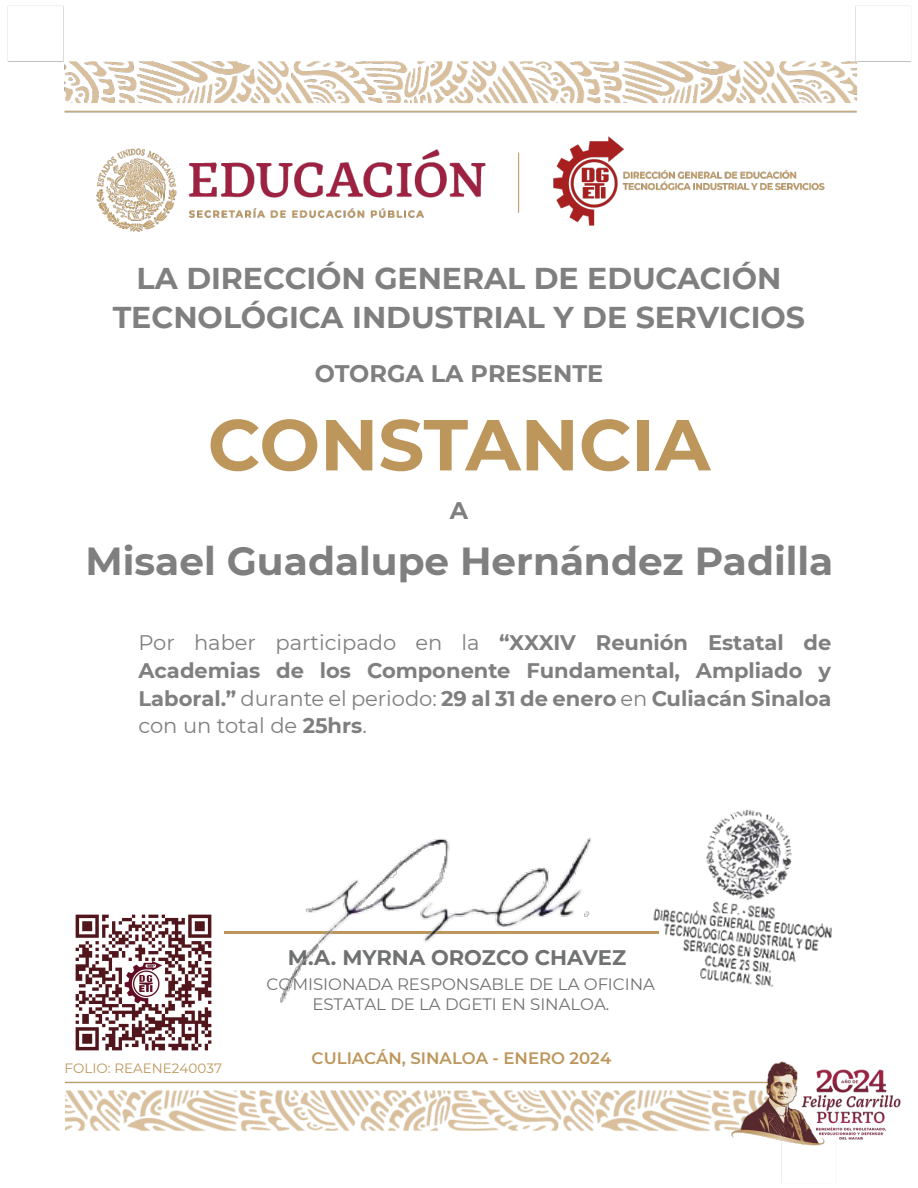
<style>
.page{position:relative;width:918px;height:1188px;background:#fff}
.page>*{position:absolute;margin:0;border:0;box-sizing:border-box;transform-origin:0 0}
.t1{font:700 72px "Montserrat";color:#bd965b}
.t2{font:700 39px "Montserrat";color:#7f7f7f}
.t3{font:700 30px/39.5px "Montserrat";color:#7f7f7f;text-align:center}
.t4{font:700 24px "Montserrat";color:#7f7f7f}
.t5{font:700 21px/27.6px "Montserrat";color:#7f7f7f;text-align:justify}
.t6{font:700 21px "Montserrat";letter-spacing:-.005em;color:#707271}
.t7{font:16.5px/20.1px "Montserrat";color:#707271;text-align:center}
.t8{font:600 16.5px "Montserrat";color:#bd965c}
.t9{font:13.5px "Montserrat";color:#bd965c}
.s1{font-weight:400}
</style>
<div class="page">
<img style="left:7px;top:5px;width:905px;height:108px">
<img style="left:65px;top:1081px;width:717px;height:102px">
<img style="left:730px;top:1061px;width:171px;height:90px">
<img style="left:553px;top:136px;width:272px;height:90px">
<img style="left:96px;top:148px;width:390px;height:84px">
<hr style="left:518px;top:153px;width:1px;height:60px;background:#bc945a">
<hr style="left:225px;top:932px;width:434px;height:2px;background:#bd965c">
<img style="left:252px;top:838px;width:387px;height:165px">
<img style="left:645px;top:809px;width:187px;height:178px">
<img style="left:75px;top:914px;width:137px;height:137px">
<h3 class="t3" style="left:113px;top:257px;width:694px">LA DIRECCIÓN GENERAL DE EDUCACIÓN<br>TECNOLÓGICA INDUSTRIAL Y DE SERVICIOS</h3>
<p class="t4" style="left:315px;top:356px;width:290px">OTORGA LA PRESENTE</p>
<h1 class="t1" style="left:208px;top:393px;width:504px">CONSTANCIA</h1>
<p class="t4" style="left:450px;top:493px;width:20px">A</p>
<h2 class="t2" style="left:86px;top:533px;width:749px">Misael Guadalupe Hernández Padilla</h2>
<p class="t5" style="left:138px;top:628px;width:694px"><span class="s1">Por haber participado en la</span> “XXXIV Reunión Estatal de Academias de los Componente Fundamental, Ampliado y Laboral.” <span class="s1">durante el periodo:</span> 29 al 31 de enero <span class="s1">en</span> Culiacán Sinaloa <span class="s1">con un total de</span> 25hrs<span class="s1">.</span></p>
<p class="t9" style="left:65px;top:1059px;width:159px">FOLIO: REAENE240037</p>
<p class="t6" style="left:288px;top:942px;width:340px">M.A. MYRNA OROZCO CHAVEZ</p>
<p class="t7" style="left:267px;top:973px;width:390px">COMISIONADA RESPONSABLE DE LA OFICINA<br>ESTATAL DE LA DGETI EN SINALOA.</p>
<p class="t8" style="left:312px;top:1047px;width:301px">CULIACÁN, SINALOA - ENERO 2024</p>
</div>
